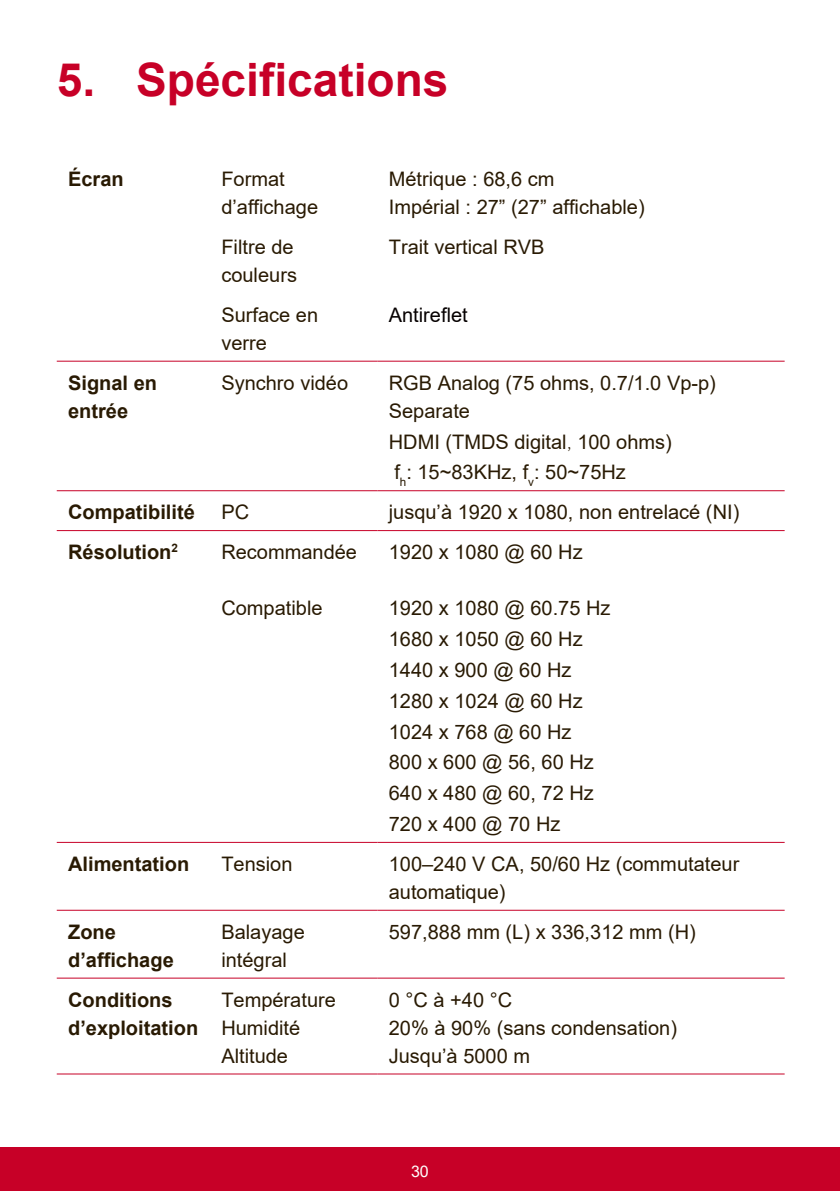
<style>
.page{position:relative;width:840px;height:1191px;background:#fff}
.page>*{position:absolute;margin:0;border:0;box-sizing:border-box;transform-origin:0 0}
.Heading_23{font:700 46px "Arial";color:#c70027}
.Table{font:20px/28px "Arial";color:#291a03}
.Table-2{font:700 20px/28px "Arial";color:#291a03}
.t1{font:20px "Arial";color:#060101}
.t2{font:16px "Arial";color:#fff}
.s1{font-family:"Adobe Ming Std";font-weight:300}
</style>
<div class="page">
<div style="left:0;top:1147px;width:839px;height:44px;background:#c70027"></div>
<hr style="left:57px;top:361px;width:153px;height:1px;background:#c70027">
<hr style="left:210px;top:361px;width:167px;height:1px;background:#c70027">
<hr style="left:377px;top:361px;width:407px;height:1px;background:#c70027">
<hr style="left:57px;top:490px;width:153px;height:1px;background:#c70027">
<hr style="left:210px;top:490px;width:167px;height:1px;background:#c70027">
<hr style="left:377px;top:490px;width:407px;height:1px;background:#c70027">
<hr style="left:57px;top:530px;width:153px;height:1px;background:#c70027">
<hr style="left:210px;top:530px;width:167px;height:1px;background:#c70027">
<hr style="left:377px;top:530px;width:407px;height:1px;background:#c70027">
<hr style="left:57px;top:842px;width:153px;height:1px;background:#c70027">
<hr style="left:210px;top:842px;width:167px;height:1px;background:#c70027">
<hr style="left:377px;top:842px;width:407px;height:1px;background:#c70027">
<hr style="left:57px;top:909px;width:153px;height:1px;background:#c70027">
<hr style="left:210px;top:909px;width:167px;height:1px;background:#c70027">
<hr style="left:377px;top:909px;width:407px;height:1px;background:#c70027">
<hr style="left:57px;top:977px;width:153px;height:1px;background:#c70027">
<hr style="left:210px;top:977px;width:167px;height:1px;background:#c70027">
<hr style="left:377px;top:977px;width:407px;height:1px;background:#c70027">
<hr style="left:57px;top:1073px;width:153px;height:1px;background:#c70027">
<hr style="left:210px;top:1073px;width:167px;height:1px;background:#c70027">
<hr style="left:377px;top:1073px;width:407px;height:1px;background:#c70027">
<p class="Heading_23" style="left:57px;top:48px;width:393px">5. Spécifications</p>
<p class="Table-2" style="left:68px;top:165px;width:57px">Écran</p>
<p class="Table" style="left:221px;top:165px;width:98px">Format d’affichage</p>
<p class="Table" style="left:388px;top:165px;width:167px">Métrique : 68,6 cm</p>
<p class="Table" style="left:388px;top:193px;width:257px">Impérial : 27” (27” affichable)</p>
<p class="Table" style="left:221px;top:233px;width:77px">Filtre de couleurs</p>
<p class="Table" style="left:388px;top:233px;width:157px">Trait vertical RVB</p>
<p class="Table" style="left:221px;top:301px;width:98px">Surface en verre</p>
<p class="t1" style="left:388px;top:301px;width:80px">Antireflet</p>
<p class="Table-2" style="left:68px;top:369px;width:90px">Signal en entrée</p>
<p class="Table" style="left:221px;top:368px;width:128px">Synchro vidéo</p>
<p class="Table" style="left:388px;top:368px;width:328px">RGB Analog (75 ohms, 0.7/1.0 Vp-p)<br>Separate</p>
<p class="Table" style="left:388px;top:427px;width:284px">HDMI (TMDS digital<span class="s1">,</span> 100 ohms)</p>
<p class="Table" style="left:394px;top:458px;width:233px">f<sub>h</sub>: 15~83KHz, f<sub>v</sub>: 50~75Hz</p>
<p class="Table-2" style="left:68px;top:498px;width:128px">Compatibilité</p>
<p class="Table" style="left:221px;top:498px;width:29px">PC</p>
<p class="Table" style="left:388px;top:498px;width:352px">jusqu’à 1920 x 1080, non entrelacé (NI)</p>
<p class="Table-2" style="left:68px;top:538px;width:111px">Résolution<sup>2</sup></p>
<p class="Table" style="left:221px;top:538px;width:137px">Recommandée</p>
<p class="Table" style="left:388px;top:538px;width:195px">1920 x 1080 @ 60 Hz</p>
<p class="Table" style="left:388px;top:594px;width:223px">1920 x 1080 @ 60.75 Hz</p>
<p class="Table" style="left:388px;top:625px;width:195px">1680 x 1050 @ 60 Hz</p>
<p class="Table" style="left:388px;top:655px;width:184px">1440 x 900 @ 60 Hz</p>
<p class="Table" style="left:388px;top:686px;width:195px">1280 x 1024 @ 60 Hz</p>
<p class="Table" style="left:388px;top:717px;width:184px">1024 x 768 @ 60 Hz</p>
<p class="Table" style="left:388px;top:748px;width:206px">800 x 600 @ 56, 60 Hz</p>
<p class="Table" style="left:388px;top:779px;width:206px">640 x 480 @ 60, 72 Hz</p>
<p class="Table" style="left:388px;top:810px;width:173px">720 x 400 @ 70 Hz</p>
<p class="Table" style="left:221px;top:594px;width:103px">Compatible</p>
<p class="Table-2" style="left:68px;top:850px;width:123px">Alimentation</p>
<p class="Table" style="left:221px;top:849px;width:73px">Tension</p>
<p class="Table" style="left:388px;top:849px;width:352px">100–240 V CA, 50/60 Hz (commutateur automatique)</p>
<p class="Table-2" style="left:68px;top:918px;width:107px">Zone d’affichage</p>
<p class="Table" style="left:221px;top:917px;width:85px">Balayage intégral</p>
<p class="Table" style="left:388px;top:917px;width:308px">597,888 mm (L) x 336,312 mm (H)</p>
<p class="Table-2" style="left:68px;top:985px;width:132px">Conditions d’exploitation</p>
<p class="Table" style="left:221px;top:985px;width:116px">Température</p>
<p class="Table" style="left:388px;top:985px;width:125px">0 °C à +40 °C</p>
<p class="Table" style="left:388px;top:1013px;width:289px">20% à 90% (sans condensation)</p>
<p class="Table" style="left:388px;top:1041px;width:143px">Jusqu’à 5000 m</p>
<p class="Table" style="left:221px;top:1013px;width:80px">Humidité</p>
<p class="Table" style="left:221px;top:1041px;width:68px">Altitude</p>
<p class="t2" style="left:411px;top:1160px;width:19px">30</p>
</div>
